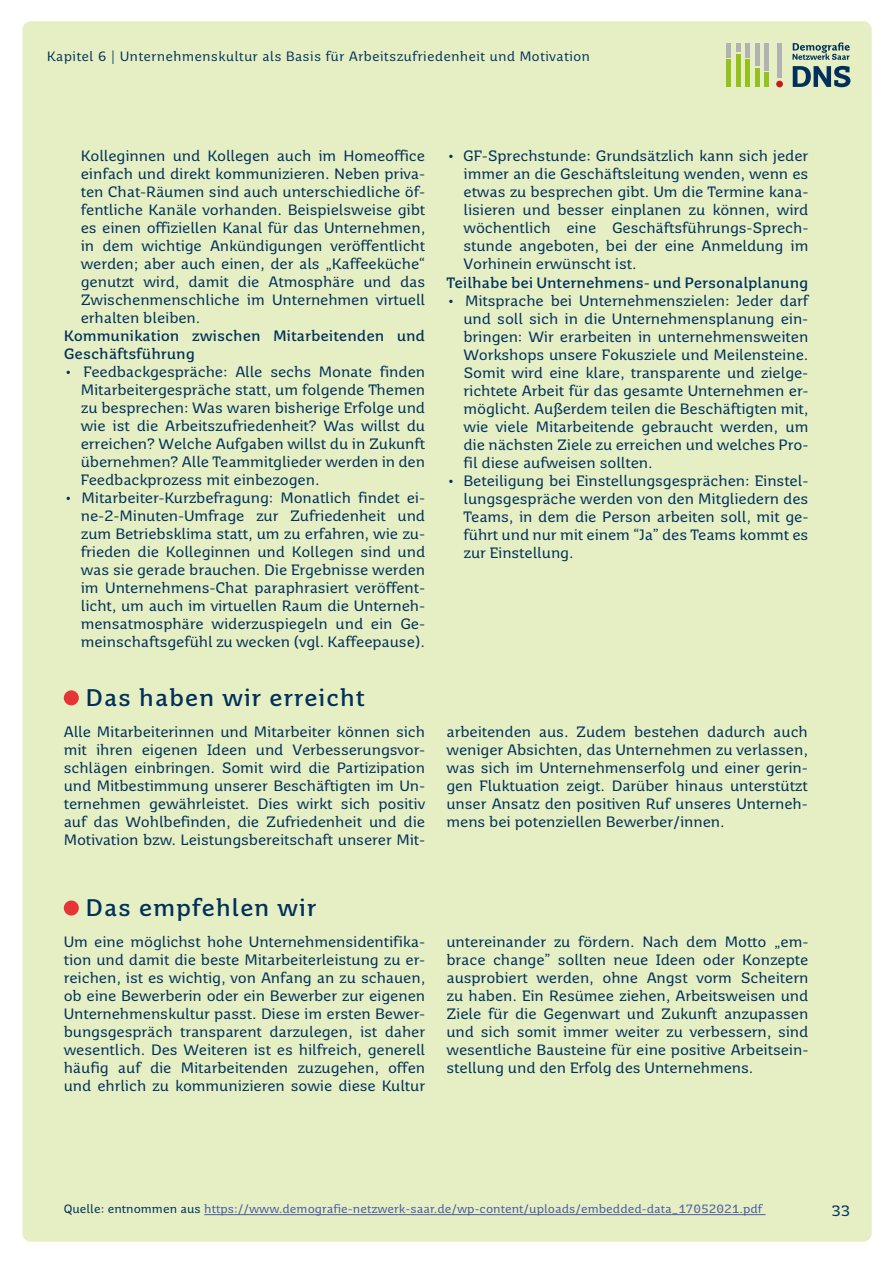
<style>
.page{position:relative;width:893px;height:1263px;background:#fff}
.page>*{position:absolute;margin:0;border:0;box-sizing:border-box;transform-origin:0 0}
.t1{font:700 24px "Saar 1450 Text";letter-spacing:.02em;color:#00305b}
.t2{font:15px/18px "Saar 1450 Text";letter-spacing:-.01em;color:#00305b;text-align:justify}
.t3{font:700 15px/18px "Saar 1450 Text";letter-spacing:-.01em;color:#00305b}
.t4{font:13.5px "Saar 1450 Notes";color:#00305b}
.t5{font:12px "Saar 1450 Text";color:#4a5aa5}
.s1{color:#00305b}
</style>
<div class="page">
<div style="left:22px;top:21px;width:850px;height:1221px;background:#e5efc3;border-radius:9px"></div>
<div style="left:726px;top:43px;width:5px;height:14px;background:#b3b2b2"></div>
<div style="left:726px;top:60px;width:5px;height:27px;background:#95c11f"></div>
<div style="left:745px;top:43px;width:5px;height:14px;background:#b3b2b2"></div>
<div style="left:745px;top:60px;width:5px;height:27px;background:#95c11f"></div>
<div style="left:755px;top:43px;width:5px;height:23px;background:#b3b2b2"></div>
<div style="left:755px;top:68px;width:5px;height:19px;background:#95c11f"></div>
<div style="left:764px;top:43px;width:5px;height:27px;background:#b3b2b2"></div>
<div style="left:764px;top:73px;width:5px;height:14px;background:#95c11f"></div>
<div style="left:736px;top:54px;width:5px;height:33px;background:#95c11f"></div>
<div style="left:736px;top:43px;width:5px;height:9px;background:#b3b2b2"></div>
<svg style="left:793px;top:66px;width:57px;height:21px"></svg>
<div style="left:777px;top:43px;width:5px;height:34px;background:#b3b2b2"></div>
<div style="left:776px;top:81px;width:7px;height:6px;background:#cd1719;border-radius:50%"></div>
<svg style="left:793px;top:43px;width:57px;height:17px"></svg>
<div style="left:64px;top:690px;width:15px;height:15px;background:#e53536;border-radius:50%"></div>
<div style="left:64px;top:900px;width:15px;height:15px;background:#e53536;border-radius:50%"></div>
<hr style="left:204px;top:1214px;width:562px;height:1px;background:#4a5aa5">
<p class="t4" style="left:47px;top:48px;width:545px">Kapitel 6 | Unternehmenskultur als Basis für Arbeitszufriedenheit und Motivation</p>
<p class="t2" style="left:81px;top:146px;width:346px">Kolleginnen und Kollegen auch im Homeoffice einfach und direkt kommunizieren. Neben priva&shy;ten Chat-Räumen sind auch unterschiedliche öf&shy;fentliche Kanäle vorhanden. Beispielsweise gibt es einen offiziellen Kanal für das Unternehmen, in dem wichtige Ankündigungen veröffentlicht werden; aber auch einen, der als „Kaffeeküche“ genutzt wird, damit die Atmosphäre und das Zwischenmenschliche im Unternehmen virtuell erhalten bleiben.</p>
<p class="t3" style="left:64px;top:326px;width:363px">Kommunikation zwischen Mitarbeitenden und<br>Geschäftsführung</p>
<p class="t2" style="left:81px;top:362px;width:346px;text-indent:-17px">• Feedbackgespräche: Alle sechs Monate finden Mitarbeitergespräche statt, um folgende Themen zu besprechen: Was waren bisherige Erfolge und wie ist die Arbeitszufriedenheit? Was willst du erreichen? Welche Aufgaben willst du in Zukunft übernehmen? Alle Teammitglieder werden in den Feedbackprozess mit einbezogen.</p>
<p class="t2" style="left:81px;top:488px;width:346px;text-indent:-17px">• Mitarbeiter-Kurzbefragung: Monatlich findet ei&shy;ne-2-Minuten-Umfrage zur Zufriedenheit und zum Betriebsklima statt, um zu erfahren, wie zu&shy;frieden die Kolleginnen und Kollegen sind und was sie gerade brauchen. Die Ergebnisse werden im Unternehmens-Chat paraphrasiert veröffent&shy;licht, um auch im virtuellen Raum die Unterneh&shy;mensatmosphäre widerzuspiegeln und ein Ge&shy;meinschaftsgefühl zu wecken (vgl. Kaffeepause).</p>
<h1 class="t1" style="left:86px;top:683px;width:281px">Das haben wir erreicht</h1>
<p class="t2" style="left:463px;top:146px;width:346px;text-indent:-17px">• GF-Sprechstunde: Grundsätzlich kann sich jeder immer an die Geschäftsleitung wenden, wenn es etwas zu besprechen gibt. Um die Termine kana&shy;lisieren und besser einplanen zu können, wird wöchentlich eine Geschäftsführungs-Sprech&shy;stunde angeboten, bei der eine Anmeldung im Vorhinein erwünscht ist.</p>
<p class="t3" style="left:446px;top:274px;width:363px">Teilhabe bei Unternehmens- und Personalplanung</p>
<p class="t2" style="left:463px;top:292px;width:346px;text-indent:-17px">• Mitsprache bei Unternehmenszielen: Jeder darf und soll sich in die Unternehmensplanung ein&shy;bringen: Wir erarbeiten in unternehmensweiten Workshops unsere Fokusziele und Meilensteine.<br>Somit wird eine klare, transparente und zielge&shy;richtete Arbeit für das gesamte Unternehmen er&shy;möglicht. Außerdem teilen die Beschäftigten mit, wie viele Mitarbeitende gebraucht werden, um die nächsten Ziele zu erreichen und welches Pro&shy;fil diese aufweisen sollten.</p>
<p class="t2" style="left:463px;top:472px;width:346px;text-indent:-17px">• Beteiligung bei Einstellungsgesprächen: Einstel&shy;lungsgespräche werden von den Mitgliedern des Teams, in dem die Person arbeiten soll, mit ge&shy;führt und nur mit einem “Ja” des Teams kommt es zur Einstellung.</p>
<p class="t2" style="left:64px;top:722px;width:363px">Alle Mitarbeiterinnen und Mitarbeiter können sich mit ihren eigenen Ideen und Verbesserungsvor&shy;schlägen einbringen. Somit wird die Partizipation und Mitbestimmung unserer Beschäftigten im Un&shy;ternehmen gewährleistet. Dies wirkt sich positiv auf das Wohlbefinden, die Zufriedenheit und die Motivation bzw. Leistungsbereitschaft unserer Mit-</p>
<p class="t2" style="left:446px;top:722px;width:363px">arbeitenden aus. Zudem bestehen dadurch auch weniger Absichten, das Unternehmen zu verlassen, was sich im Unternehmenserfolg und einer gerin&shy;gen Fluktuation zeigt. Darüber hinaus unterstützt unser Ansatz den positiven Ruf unseres Unterneh&shy;mens bei potenziellen Bewerber/innen.</p>
<h1 class="t1" style="left:86px;top:893px;width:232px">Das empfehlen wir</h1>
<p class="t2" style="left:64px;top:932px;width:363px">Um eine möglichst hohe Unternehmensidentifika&shy;tion und damit die beste Mitarbeiterleistung zu er&shy;reichen, ist es wichtig, von Anfang an zu schauen, ob eine Bewerberin oder ein Bewerber zur eigenen Unternehmenskultur passt. Diese im ersten Bewer&shy;bungsgespräch transparent darzulegen, ist daher wesentlich. Des Weiteren ist es hilfreich, generell häufig auf die Mitarbeitenden zuzugehen, offen und ehrlich zu kommunizieren sowie diese Kultur</p>
<p class="t2" style="left:446px;top:932px;width:363px">untereinander zu fördern. Nach dem Motto „em&shy;brace change” sollten neue Ideen oder Konzepte ausprobiert werden, ohne Angst vorm Scheitern zu haben. Ein Resümee ziehen, Arbeitsweisen und Ziele für die Gegenwart und Zukunft anzupassen und sich somit immer weiter zu verbessern, sind wesentliche Bausteine für eine positive Arbeitsein&shy;stellung und den Erfolg des Unternehmens.</p>
<p class="t5" style="left:64px;top:1202px;width:700px"><span class="s1">Quelle: entnommen aus</span> https://www.demografie-netzwerk-saar.de/wp-content/uploads/embedded-data_17052021.pdf</p>
<p class="t2" style="left:831px;top:1201px;width:21px">33</p>
</div>
